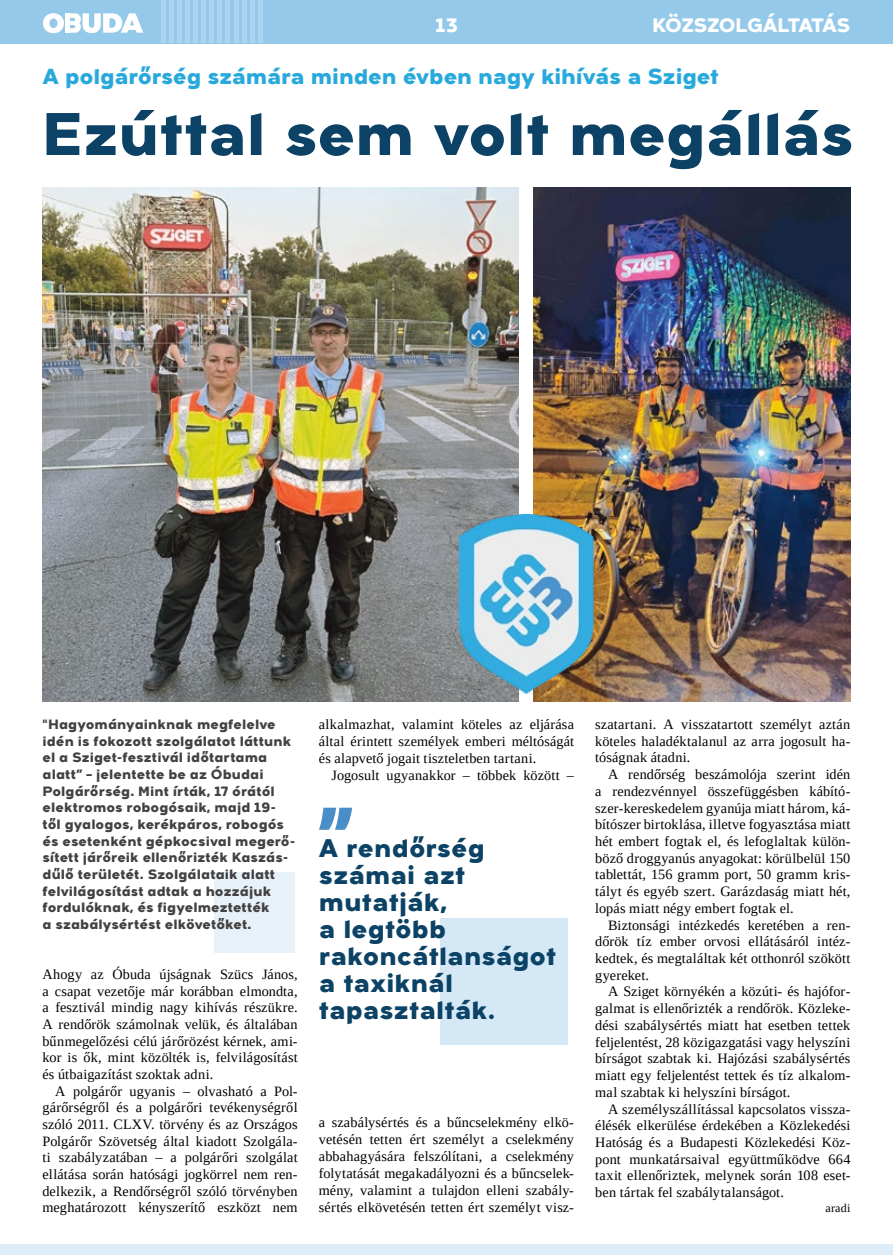
<style>
.page{position:relative;width:893px;height:1255px;background:#fff}
.page>*{position:absolute;margin:0;border:0;box-sizing:border-box;transform-origin:0 0}
.t1{font:800 60px "Arkibal Display";color:#0b4265}
.t2{font:800 25.5px/27px "Arkibal Display";letter-spacing:.005em;color:#0b4265}
.t3{font:800 21.75px "Arkibal Display";letter-spacing:-.01em;color:#28a9dc}
.t4{font:800 19.5px "Arkibal Display";letter-spacing:-.035em;color:#fff}
.t5{font:14.25px/16.6px "Liberation Serif";letter-spacing:.01em;color:#000;text-align:justify}
.t6{font:800 13.5px/16.6px "Arkibal";letter-spacing:.005em;color:#444141}
.t7{font:12px "Liberation Serif";letter-spacing:.02em;color:#000}
</style>
<div class="page">
<div style="left:0;top:0;width:893px;height:43px;background:#95c9ea"></div>
<div style="left:214px;top:872px;width:81px;height:80px;background:#e6f1f9"></div>
<svg style="left:43px;top:13px;width:100px;height:20px"></svg>
<div style="left:65px;top:13px;width:5px;height:20px;background:#fff"></div>
<div style="left:1px;top:1244px;width:892px;height:10px;background:#deecf7"></div>
<hr style="left:161px;top:0;width:4px;height:43px;background:#a9d3ee">
<div style="left:169px;top:0;width:5px;height:43px;background:#a9d3ee"></div>
<div style="left:177px;top:0;width:5px;height:43px;background:#a9d3ee"></div>
<div style="left:185px;top:0;width:5px;height:43px;background:#a9d3ee"></div>
<hr style="left:194px;top:0;width:4px;height:43px;background:#a9d3ee">
<hr style="left:202px;top:0;width:4px;height:43px;background:#a9d3ee">
<hr style="left:210px;top:0;width:4px;height:43px;background:#a9d3ee">
<hr style="left:218px;top:0;width:4px;height:43px;background:#a9d3ee">
<hr style="left:226px;top:0;width:4px;height:43px;background:#a9d3ee">
<hr style="left:234px;top:0;width:4px;height:43px;background:#a9d3ee">
<hr style="left:242px;top:0;width:4px;height:43px;background:#a9d3ee">
<hr style="left:250px;top:0;width:4px;height:43px;background:#a9d3ee">
<hr style="left:258px;top:0;width:4px;height:43px;background:#a9d3ee">
<img style="left:43px;top:187px;width:476px;height:515px">
<img style="left:534px;top:187px;width:316px;height:515px">
<div style="left:440px;top:918px;width:127px;height:126px;background:#d4e8f6"></div>
<svg style="left:319px;top:807px;width:33px;height:22px"></svg>
<img style="left:459px;top:514px;width:144px;height:179px">
<h3 class="t4" style="left:436px;top:10px;width:24px">13</h3>
<h3 class="t4" style="left:652px;top:10px;width:200px">KÖZSZOLGÁLTATÁS</h3>
<h3 class="t3" style="left:43px;top:61px;width:678px">A polgárőrség számára minden évben nagy kihívás a Sziget</h3>
<h1 class="t1" style="left:43px;top:89px;width:813px">Ezúttal sem volt megállás</h1>
<p class="t6" style="left:43px;top:715px;width:254px">"Hagyományainknak megfelelve idén is fokozott szolgálatot láttunk el a Sziget-fesztivál időtartama alatt” – jelentette be az Óbudai Polgárőrség. Mint írták, 17 órától elektromos robogósaik, majd 19- től gyalogos, kerékpáros, robogós és esetenként gépkocsival megerő&shy;sített járőreik ellenőrizték Kaszás&shy;dűlő területét. Szolgálataik alatt felvilágosítást adtak a hozzájuk fordulóknak, és figyelmeztették<br>a szabálysértést elkövetőket.</p>
<p class="t5" style="left:43px;top:965px;width:257px">Ahogy az Óbuda újságnak Szücs János, a csapat vezetője már korábban elmondta, a fesztivál mindig nagy kihívás részükre.<br>A rendőrök számolnak velük, és általában bűnmegelőzési célú járőrözést kérnek, ami&shy;kor is ők, mint közölték is, felvilágosítást és útbaigazítást szoktak adni.</p>
<p class="t5" style="left:42px;top:1082px;width:257px;text-indent:13px">A polgárőr ugyanis – olvasható a Pol&shy;gárőrségről és a polgárőri tevékenységről szóló 2011. CLXV. törvény és az Országos Polgárőr Szövetség által kiadott Szolgála&shy;ti szabályzatában – a polgárőri szolgálat ellátása során hatósági jogkörrel nem ren&shy;delkezik, a Rendőrségről szóló törvényben meghatározott kényszerítő eszközt nem</p>
<p class="t5" style="left:319px;top:715px;width:257px;line-height:17.1px">alkalmazhat, valamint köteles az eljárása által érintett személyek emberi méltóságát és alapvető jogait tiszteletben tartani.</p>
<p class="t5" style="left:332px;top:766px;width:244px">Jogosult ugyanakkor – többek között –</p>
<h2 class="t2" style="left:319px;top:833px;width:239px">A rendőrség számai azt mutatják,<br>a legtöbb rakoncátlanságot a taxiknál tapasztalták.</h2>
<p class="t5" style="left:319px;top:1113px;width:257px;line-height:17.1px">a szabálysértés és a bűncselekmény elkö&shy;vetésén tetten ért személyt a cselekmény abbahagyására felszólítani, a cselekmény folytatását megakadályozni és a bűncselek&shy;mény, valamint a tulajdon elleni szabály&shy;sértés elkövetésén tetten ért személyt vis -</p>
<p class="t5" style="left:595px;top:715px;width:257px">szatartani. A visszatartott személyt aztán köteles haladéktalanul az arra jogosult ha&shy;tóságnak átadni.</p>
<p class="t5" style="left:595px;top:765px;width:257px;text-indent:13px">A rendőrség beszámolója szerint idén a rendezvénnyel összefüggésben kábító&shy;szer-kereskedelem gyanúja miatt három, ká&shy;bítószer birtoklása, illetve fogyasztása miatt hét embert fogtak el, és lefoglaltak külön&shy;böző droggyanús anyagokat: körülbelül 150 tablettát, 156 gramm port, 50 gramm kris&shy;tályt és egyéb szert. Garázdaság miatt hét, lopás miatt négy embert fogtak el.</p>
<p class="t5" style="left:595px;top:916px;width:257px;text-indent:13px">Biztonsági intézkedés keretében a ren&shy;dőrök tíz ember orvosi ellátásáról intéz&shy;kedtek, és megtaláltak két otthonról szökött gyereket.</p>
<p class="t5" style="left:595px;top:983px;width:257px;text-indent:13px">A Sziget környékén a közúti- és hajófor&shy;galmat is ellenőrizték a rendőrök. Közleke&shy;dési szabálysértés miatt hat esetben tettek feljelentést, 28 közigazgatási vagy helyszíni bírságot szabtak ki. Hajózási szabálysértés miatt egy feljelentést tettek és tíz alkalom&shy;mal szabtak ki helyszíni bírságot.</p>
<p class="t5" style="left:595px;top:1100px;width:257px;text-indent:13px">A személyszállítással kapcsolatos vissza&shy;élésék elkerülése érdekében a Közlekedési Hatóság és a Budapesti Közlekedési Köz&shy;pont munkatársaival együttműködve 664 taxit ellenőriztek, melynek során 108 eset&shy;ben tártak fel szabálytalanságot.</p>
<p class="t7" style="left:825px;top:1200px;width:27px">aradi</p>
</div>
